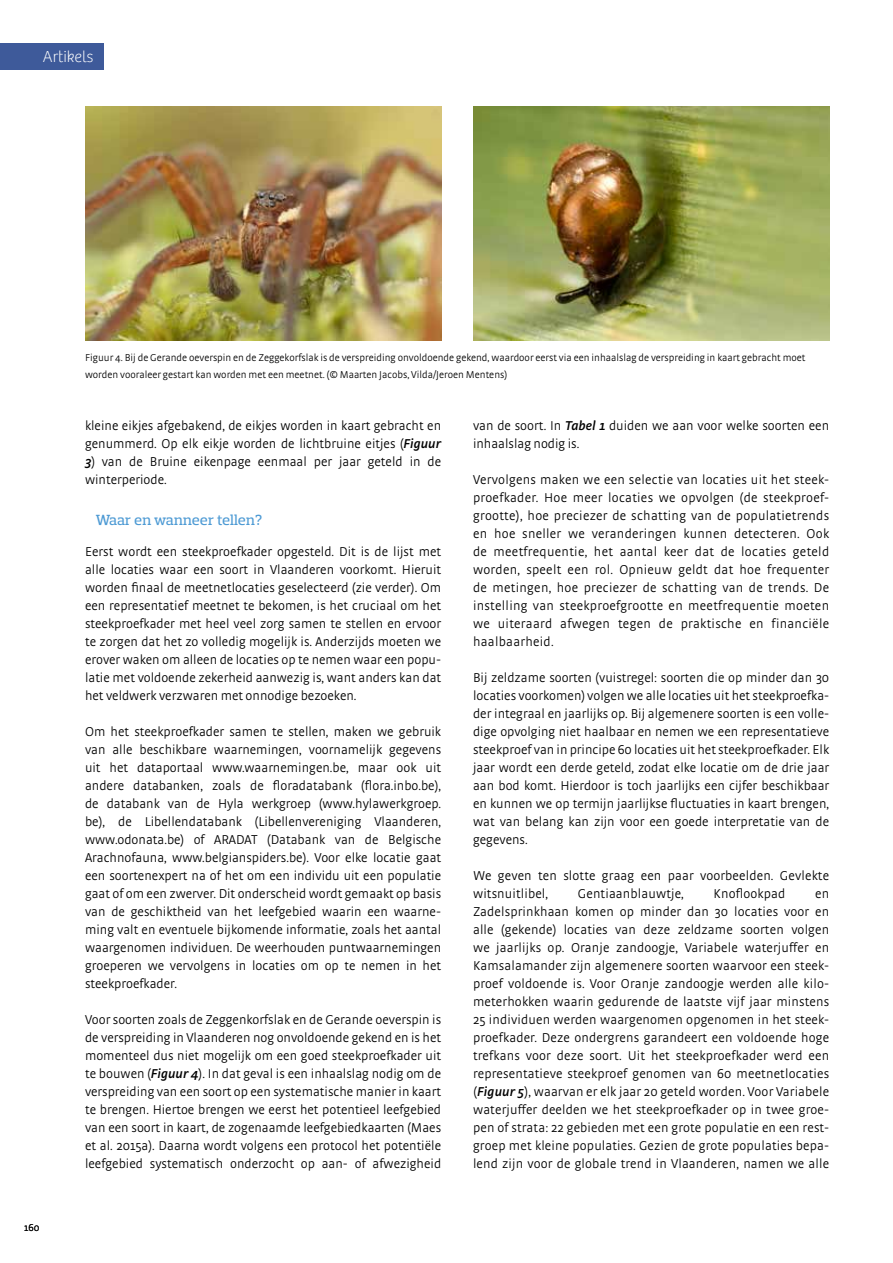
<style>
.page{position:relative;width:893px;height:1263px;background:#fff}
.page>*{position:absolute;margin:0;border:0;box-sizing:border-box;transform-origin:0 0}
.t1{font:100 16.5px "Bree";color:#fff}
.t2{font:500 15px "Prelo Slab";letter-spacing:.01em;color:#4d9ad4}
.t3{font:300 13.5px/18px "Strada OT";color:#000;text-align:justify}
.t4{font:300 10.5px/16.5px "Strada OT";color:#000}
.s1{font-weight:600;font-style:italic}
</style>
<div class="page">
<div style="left:0;top:43px;width:104px;height:26px;background:#3e5a9a"></div>
<img style="left:85px;top:106px;width:356px;height:234px">
<img style="left:473px;top:106px;width:356px;height:234px">
<p class="t1" style="left:43px;top:47px;width:52px">Artikels</p>
<p class="t4" style="left:85px;top:350px;width:722px">Figuur 4. Bij de Gerande oeverspin en de Zeggekorfslak is de verspreiding onvoldoende gekend, waardoor eerst via een inhaalslag de verspreiding in kaart gebracht moet worden vooraleer gestart kan worden met een meetnet. (© Maarten Jacobs, Vilda/Jeroen Mentens)</p>
<p class="t4" style="left:24px;top:1219px;width:17px">160</p>
<p class="t3" style="left:85px;top:417px;width:358px">kleine eikjes afgebakend, de eikjes worden in kaart gebracht en genummerd. Op elk eikje worden de lichtbruine eitjes (<span class="s1">Figuur</span></p>
<p class="t3" style="left:85px;top:453px;width:358px"><span class="s1">3</span>) van de Bruine eikenpage eenmaal per jaar geteld in de winterperiode.</p>
<p class="t2" style="left:96px;top:511px;width:168px">Waar en wanneer tellen?</p>
<p class="t3" style="left:85px;top:543px;width:358px">Eerst wordt een steekproefkader opgesteld. Dit is de lijst met alle locaties waar een soort in Vlaanderen voorkomt. Hieruit worden finaal de meetnetlocaties geselecteerd (zie verder). Om een representatief meetnet te bekomen, is het cruciaal om het steekproefkader met heel veel zorg samen te stellen en ervoor te zorgen dat het zo volledig mogelijk is. Anderzijds moeten we erover waken om alleen de locaties op te nemen waar een popu&shy;latie met voldoende zekerheid aanwezig is, want anders kan dat het veldwerk verzwaren met onnodige bezoeken.</p>
<p class="t3" style="left:85px;top:723px;width:358px">Om het steekproefkader samen te stellen, maken we gebruik van alle beschikbare waarnemingen, voornamelijk gegevens uit het dataportaal www.waarnemingen.be, maar ook uit andere databanken, zoals de floradatabank (flora.inbo.be), de databank van de Hyla werkgroep (www.hylawerkgroep. be), de Libellendatabank (Libellenvereniging Vlaanderen, www.odonata.be) of ARADAT (Databank van de Belgische Arachnofauna, www.belgianspiders.be). Voor elke locatie gaat een soortenexpert na of het om een individu uit een populatie gaat of om een zwerver. Dit onderscheid wordt gemaakt op basis van de geschiktheid van het leefgebied waarin een waarne&shy;ming valt en eventuele bijkomende informatie, zoals het aantal waargenomen individuen. De weerhouden puntwaarnemingen groeperen we vervolgens in locaties om op te nemen in het steekproefkader.</p>
<p class="t3" style="left:85px;top:1011px;width:358px">Voor soorten zoals de Zeggenkorfslak en de Gerande oeverspin is de verspreiding in Vlaanderen nog onvoldoende gekend en is het momenteel dus niet mogelijk om een goed steekproefkader uit te bouwen (<span class="s1">Figuur 4</span>). In dat geval is een inhaalslag nodig om de verspreiding van een soort op een systematische manier in kaart te brengen. Hiertoe brengen we eerst het potentieel leefgebied van een soort in kaart, de zogenaamde leefgebiedkaarten (Maes et al. 2015a). Daarna wordt volgens een protocol het potentiële leefgebied systematisch onderzocht op aan- of afwezigheid</p>
<p class="t3" style="left:473px;top:417px;width:358px">van de soort. In <span class="s1">Tabel 1</span> duiden we aan voor welke soorten een inhaalslag nodig is.</p>
<p class="t3" style="left:473px;top:471px;width:358px">Vervolgens maken we een selectie van locaties uit het steek&shy;proefkader. Hoe meer locaties we opvolgen (de steekproef&shy;grootte), hoe preciezer de schatting van de populatietrends en hoe sneller we veranderingen kunnen detecteren. Ook de meetfrequentie, het aantal keer dat de locaties geteld worden, speelt een rol. Opnieuw geldt dat hoe frequenter de metingen, hoe preciezer de schatting van de trends. De instelling van steekproefgrootte en meetfrequentie moeten we uiteraard afwegen tegen de praktische en financiële haalbaarheid.</p>
<p class="t3" style="left:473px;top:669px;width:358px">Bij zeldzame soorten (vuistregel: soorten die op minder dan 30 locaties voorkomen) volgen we alle locaties uit het steekproefka&shy;der integraal en jaarlijks op. Bij algemenere soorten is een volle&shy;dige opvolging niet haalbaar en nemen we een representatieve steekproef van in principe 60 locaties uit het steekproefkader. Elk jaar wordt een derde geteld, zodat elke locatie om de drie jaar aan bod komt. Hierdoor is toch jaarlijks een cijfer beschikbaar en kunnen we op termijn jaarlijkse fluctuaties in kaart brengen, wat van belang kan zijn voor een goede interpretatie van de gegevens.</p>
<p class="t3" style="left:473px;top:867px;width:358px">We geven ten slotte graag een paar voorbeelden. Gevlekte witsnuitlibel,</p>
<p class="t3" style="left:578px;top:885px;width:108px">Gentiaanblauwtje,</p>
<p class="t3" style="left:714px;top:885px;width:73px">Knoflookpad</p>
<p class="t3" style="left:473px;top:885px;width:358px;text-indent:342px">en Zadelsprinkhaan komen op minder dan 30 locaties voor en alle (gekende) locaties van deze zeldzame soorten volgen we jaarlijks op. Oranje zandoogje, Variabele waterjuffer en Kamsalamander zijn algemenere soorten waarvoor een steek&shy;proef voldoende is. Voor Oranje zandoogje werden alle kilo&shy;meterhokken waarin gedurende de laatste vijf jaar minstens 25 individuen werden waargenomen opgenomen in het steek&shy;proefkader. Deze ondergrens garandeert een voldoende hoge trefkans voor deze soort. Uit het steekproefkader werd een representatieve steekproef genomen van 60 meetnetlocaties (<span class="s1">Figuur 5</span>), waarvan er elk jaar 20 geteld worden. Voor Variabele waterjuffer deelden we het steekproefkader op in twee groe&shy;pen of strata: 22 gebieden met een grote populatie en een rest&shy;groep met kleine populaties. Gezien de grote populaties bepa&shy;lend zijn voor de globale trend in Vlaanderen, namen we alle</p>
</div>
